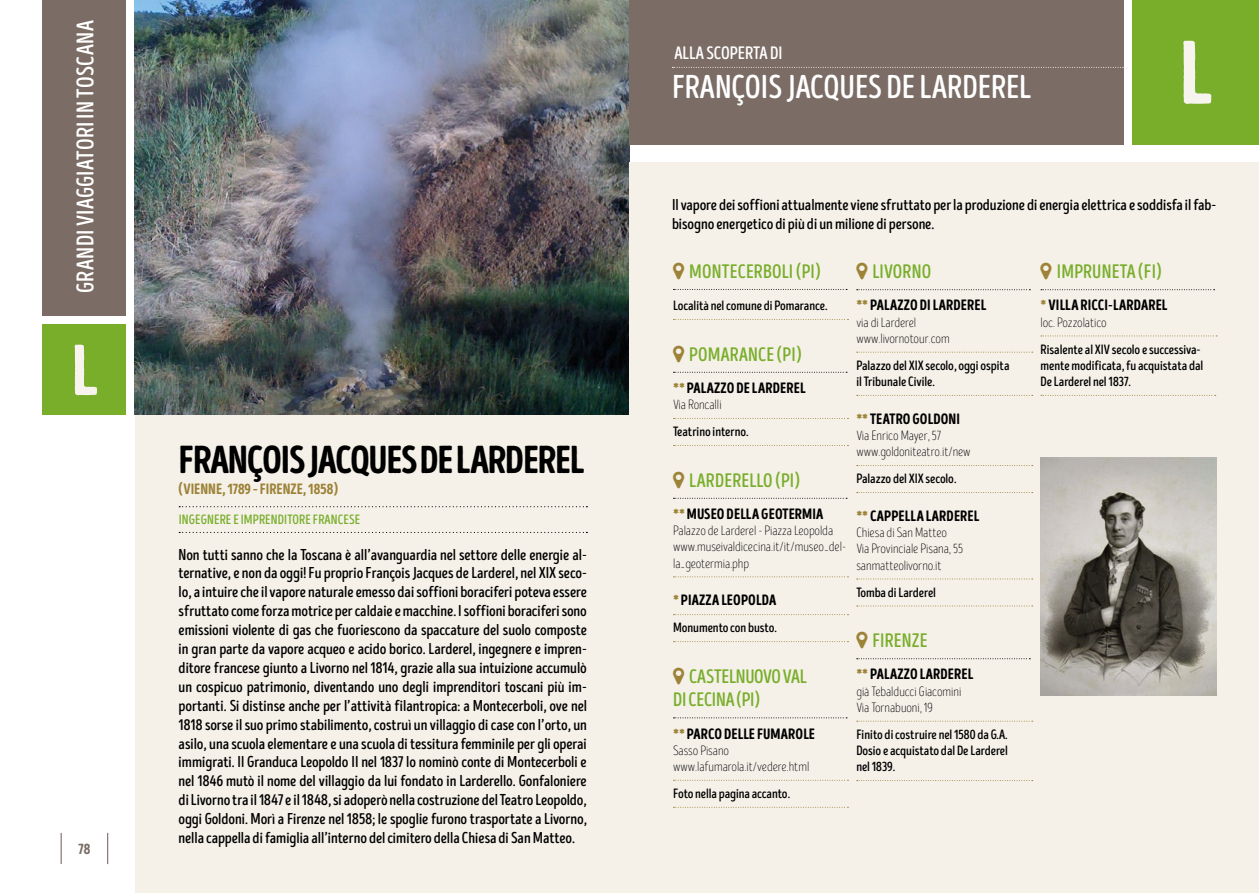
<style>
.page{position:relative;width:1259px;height:893px;background:#fff}
.page>*{position:absolute;margin:0;border:0;box-sizing:border-box;transform-origin:0 0}
.t1{font:90px "Intro Head HUC Base";color:#f7f4ed}
.t2{font:72px "Intro Head HUC Base";color:#f7f4ed}
.t3{font:39px "Intro Head HUC Base";letter-spacing:-.03em;color:#000}
.t4{font:33px "Intro Head BUC Base";color:#fff}
.t5{font:24px "Intro Head B Base";letter-spacing:.01em;color:#fff}
.t6{font:19.5px "Intro Head B Base";letter-spacing:.005em;color:#79ae2b}
.t7{font:19.5px/23.4px "Intro Head B Base";letter-spacing:-.015em;color:#79ae2b}
.t8{font:18px "Intro Head BUC Base";color:#fff}
.t9{font:15.75px/18.9px "Intro Head B Base";letter-spacing:-.005em;color:#000;text-align:justify}
.t10{font:15px "Intro Head H Base";letter-spacing:.01em;color:#000}
.t11{font:15px "Intro Head HUC Base";color:#9d8338}
.t12{font:15px "Intro Head HUC Base";color:#7b6d66}
.t13{font:13.5px/16.2px "Intro Head L Base";letter-spacing:-.01em;color:#000}
.t14{font:13.5px/16.2px "Intro Head B Base";letter-spacing:-.005em;color:#000}
.t15{font:13.5px "Intro Head B Base";letter-spacing:.01em;color:#79ae2b}
.s1{color:#9d8338}
</style>
<div class="page">
<div style="left:43px;top:324px;width:83px;height:90px;background:#79ae2b"></div>
<div style="left:135px;top:0;width:494px;height:893px;background:#f5f1e9"></div>
<div style="left:43px;top:0;width:83px;height:316px;background:#7b6d66"></div>
<svg style="left:179px;top:506px;width:408px;height:1px"></svg>
<svg style="left:179px;top:532px;width:408px;height:1px"></svg>
<img style="left:135px;top:0;width:494px;height:414px">
<div style="left:1132px;top:0;width:127px;height:144px;background:#79ae2b"></div>
<div style="left:629px;top:162px;width:630px;height:731px;background:#f5f1e9"></div>
<div style="left:629px;top:0;width:495px;height:144px;background:#7b6d66"></div>
<svg style="left:672px;top:67px;width:452px;height:1px"></svg>
<svg style="left:673px;top:289px;width:174px;height:1px"></svg>
<svg style="left:673px;top:319px;width:175px;height:1px"></svg>
<svg style="left:673px;top:372px;width:174px;height:1px"></svg>
<svg style="left:673px;top:418px;width:175px;height:1px"></svg>
<svg style="left:673px;top:445px;width:175px;height:1px"></svg>
<svg style="left:673px;top:498px;width:174px;height:1px"></svg>
<svg style="left:673px;top:576px;width:175px;height:1px"></svg>
<svg style="left:673px;top:614px;width:175px;height:1px"></svg>
<svg style="left:673px;top:641px;width:175px;height:1px"></svg>
<svg style="left:673px;top:717px;width:174px;height:1px"></svg>
<svg style="left:673px;top:780px;width:175px;height:1px"></svg>
<svg style="left:673px;top:807px;width:175px;height:1px"></svg>
<svg style="left:856px;top:289px;width:174px;height:1px"></svg>
<svg style="left:856px;top:352px;width:176px;height:1px"></svg>
<svg style="left:856px;top:395px;width:176px;height:1px"></svg>
<svg style="left:856px;top:465px;width:176px;height:1px"></svg>
<svg style="left:856px;top:492px;width:176px;height:1px"></svg>
<svg style="left:856px;top:579px;width:176px;height:1px"></svg>
<svg style="left:856px;top:606px;width:176px;height:1px"></svg>
<svg style="left:856px;top:658px;width:174px;height:1px"></svg>
<svg style="left:856px;top:721px;width:176px;height:1px"></svg>
<svg style="left:856px;top:780px;width:176px;height:1px"></svg>
<img style="left:1040px;top:457px;width:176px;height:238px">
<svg style="left:1041px;top:289px;width:173px;height:1px"></svg>
<svg style="left:1041px;top:336px;width:176px;height:1px"></svg>
<svg style="left:1041px;top:395px;width:174px;height:1px"></svg>
<hr style="left:61px;top:833px;width:1px;height:31px;background:#7b6d66">
<hr style="left:107px;top:833px;width:1px;height:31px;background:#7b6d66">
<h3 class="t5" style="left:71px;top:293px;width:274px;rotate:-90deg">GRANDI VIAGGIATORI IN TOSCANA</h3>
<h2 class="t2" style="left:71px;top:327px;width:28px">L</h2>
<p class="t12" style="left:78px;top:840px;width:13px">78</p>
<h3 class="t3" style="left:179px;top:436px;width:407px">FRANÇOIS JACQUES DE LARDEREL</h3>
<p class="t11" style="left:179px;top:480px;width:161px">(VIENNE, 1789 – FIRENZE, 1858)</p>
<p class="t15" style="left:179px;top:512px;width:183px">INGEGNERE E IMPRENDITORE FRANCESE</p>
<p class="t9" style="left:179px;top:545px;width:410px">Non tutti sanno che la Toscana è all’avanguardia nel settore delle energie al&shy;ternative, e non da oggi! Fu proprio François Jacques de Larderel, nel XIX seco&shy;lo, a intuire che il vapore naturale emesso dai soffioni boraciferi poteva essere sfruttato come forza motrice per caldaie e macchine. I soffioni boraciferi sono emissioni violente di gas che fuoriescono da spaccature del suolo composte in gran parte da vapore acqueo e acido borico. Larderel, ingegnere e impren&shy;ditore francese giunto a Livorno nel 1814, grazie alla sua intuizione accumulò un cospicuo patrimonio, diventando uno degli imprenditori toscani più im&shy;portanti. Si distinse anche per l’attività filantropica: a Montecerboli, ove nel 1818 sorse il suo primo stabilimento, costruì un villaggio di case con l’orto, un asilo, una scuola elementare e una scuola di tessitura femminile per gli operai immigrati. Il Granduca Leopoldo II nel 1837 lo nominò conte di Montecerboli e nel 1846 mutò il nome del villaggio da lui fondato in Larderello. Gonfaloniere di Livorno tra il 1847 e il 1848, si adoperò nella costruzione del Teatro Leopoldo, oggi Goldoni. Morì a Firenze nel 1858; le spoglie furono trasportate a Livorno, nella cappella di famiglia all’interno del cimitero della Chiesa di San Matteo.</p>
<p class="t8" style="left:674px;top:42px;width:110px">ALLA SCOPERTA DI</p>
<h3 class="t4" style="left:672px;top:68px;width:361px">FRANÇOIS JACQUES DE LARDEREL</h3>
<h1 class="t1" style="left:1178px;top:18px;width:35px">L</h1>
<p class="t9" style="left:672px;top:195px;width:546px">Il vapore dei soffioni attualmente viene sfruttato per la produzione di energia elettrica e soddisfa il fab&shy;bisogno energetico di più di un milione di persone.</p>
<p class="t6" style="left:689px;top:260px;width:133px">MONTECERBOLI (PI)</p>
<p class="t14" style="left:673px;top:298px;width:156px">Località nel comune di Pomarance.</p>
<p class="t6" style="left:689px;top:343px;width:114px">POMARANCE (PI)</p>
<p class="t10" style="left:673px;top:379px;width:134px"><span class="s1">**</span> PALAZZO DE LARDEREL</p>
<p class="t13" style="left:673px;top:397px;width:50px">Via Roncalli</p>
<p class="t14" style="left:673px;top:424px;width:77px">Teatrino interno.</p>
<p class="t6" style="left:689px;top:469px;width:112px">LARDERELLO (PI)</p>
<p class="t10" style="left:673px;top:505px;width:152px"><span class="s1">**</span> MUSEO DELLA GEOTERMIA</p>
<p class="t13" style="left:673px;top:523px;width:175px">Palazzo de Larderel - Piazza Leopolda www.museivaldicecina.it/it/museo_del&shy;la_geotermia.php</p>
<p class="t10" style="left:673px;top:591px;width:105px"><span class="s1">*</span> PIAZZA LEOPOLDA</p>
<p class="t14" style="left:673px;top:620px;width:105px">Monumento con busto.</p>
<p class="t7" style="left:673px;top:665px;width:135px;text-indent:16px">CASTELNUOVO VAL<br>DI CECINA (PI)</p>
<p class="t10" style="left:673px;top:724px;width:143px"><span class="s1">**</span> PARCO DELLE FUMAROLE</p>
<p class="t13" style="left:673px;top:743px;width:138px">Sasso Pisano www.lafumarola.it/vedere.html</p>
<p class="t14" style="left:673px;top:785px;width:119px">Foto nella pagina accanto.</p>
<p class="t6" style="left:1056px;top:260px;width:106px">IMPRUNETA (FI)</p>
<p class="t10" style="left:1040px;top:296px;width:128px"><span class="s1">*</span> VILLA RICCI-LARDAREL</p>
<p class="t13" style="left:1040px;top:314px;width:68px">loc. Pozzolatico</p>
<p class="t14" style="left:1040px;top:341px;width:164px">Risalente al XIV secolo e successiva&shy;mente modificata, fu acquistata dal<br>De Larderel nel 1837.</p>
<p class="t6" style="left:872px;top:260px;width:60px">LIVORNO</p>
<p class="t10" style="left:856px;top:296px;width:131px"><span class="s1">**</span> PALAZZO DI LARDEREL</p>
<p class="t13" style="left:856px;top:314px;width:95px">via di Larderel www.livornotour.com</p>
<p class="t14" style="left:856px;top:357px;width:155px">Palazzo del XIX secolo, oggi ospita il Tribunale Civile.</p>
<p class="t10" style="left:856px;top:410px;width:105px"><span class="s1">**</span> TEATRO GOLDONI</p>
<p class="t13" style="left:856px;top:428px;width:116px">Via Enrico Mayer, 57 www.goldoniteatro.it/new</p>
<p class="t14" style="left:856px;top:471px;width:102px">Palazzo del XIX secolo.</p>
<p class="t10" style="left:856px;top:507px;width:125px"><span class="s1">**</span> CAPPELLA LARDEREL</p>
<p class="t13" style="left:856px;top:525px;width:108px">Chiesa di San Matteo<br>Via Provinciale Pisana, 55 sanmatteolivorno.it</p>
<p class="t14" style="left:856px;top:584px;width:81px">Tomba di Larderel</p>
<p class="t6" style="left:872px;top:629px;width:57px">FIRENZE</p>
<p class="t10" style="left:856px;top:665px;width:118px"><span class="s1">**</span> PALAZZO LARDEREL</p>
<p class="t13" style="left:856px;top:683px;width:107px">già Tebalducci Giacomini<br>Via Tornabuoni, 19</p>
<p class="t14" style="left:856px;top:726px;width:153px;text-align:justify">Finito di costruire nel 1580 da G.A.<br>Dosio e acquistato dal De Larderel nel 1839.</p>
</div>
